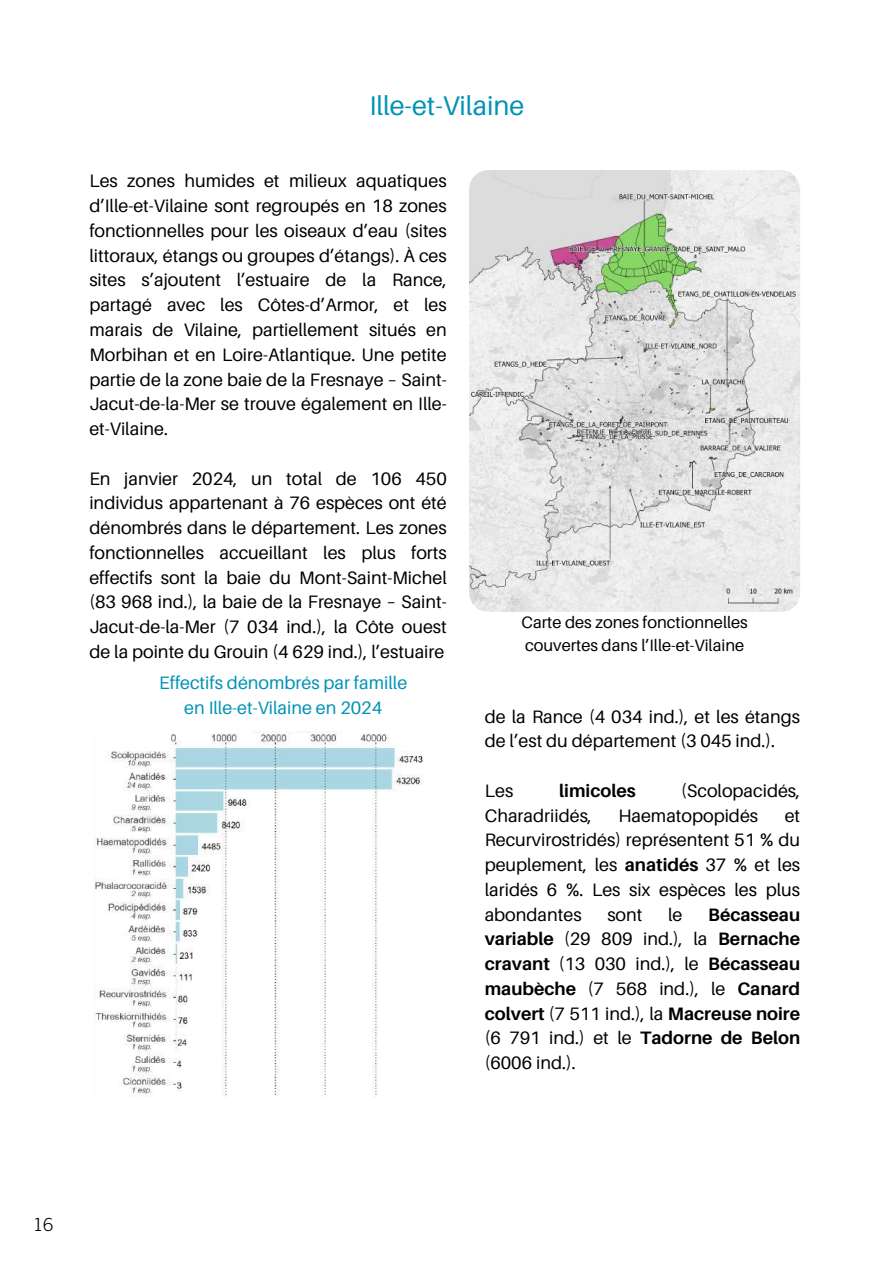
<style>
.page{position:relative;width:894px;height:1264px;background:#fff}
.page>*{position:absolute;margin:0;border:0;box-sizing:border-box;transform-origin:0 0}
.t1{font:27px "Aileron";color:#0292b7}
.t2{font:18px/24.8px "Aileron";color:#000;text-align:justify}
.t3{font:700 18px/24.8px "Aileron";color:#000;text-align:justify}
.t4{font:18px/24.8px "Aileron";color:#0292b7;text-align:center}
.t5{font:300 18px "Trade Gothic";color:#000}
.t6{font:16.5px/22.5px "Aileron";color:#000}
.s1{font-weight:700}
.s2{font-weight:400}
</style>
<div class="page">
<img style="left:469px;top:170px;width:331px;height:442px">
<img style="left:95px;top:731px;width:328px;height:366px">
<h1 class="t1" style="left:369px;top:89px;width:156px">Ille-et-Vilaine</h1>
<p class="t2" style="left:89px;top:168px;width:359px">Les zones humides et milieux aquatiques d’Ille-et-Vilaine sont regroupés en 18 zones fonctionnelles pour les oiseaux d’eau (sites littoraux, étangs ou groupes d’étangs). À ces sites s’ajoutent l’estuaire de la Rance, partagé avec les Côtes-d’Armor, et les marais de Vilaine, partiellement situés en Morbihan et en Loire-Atlantique. Une petite partie de la zone baie de la Fresnaye – Saint-Jacut-de-la-Mer se trouve également en Ille&shy;et-Vilaine.</p>
<p class="t2" style="left:89px;top:465px;width:359px">En janvier 2024, un total de 106 450 individus appartenant à 76 espèces ont été dénombrés dans le département. Les zones fonctionnelles accueillant les plus forts effectifs sont la baie du Mont-Saint-Michel (83 968 ind.), la baie de la Fresnaye – Saint-Jacut-de-la-Mer (7 034 ind.), la Côte ouest de la pointe du Grouin (4 629 ind.), l’estuaire</p>
<p class="t4" style="left:159px;top:670px;width:249px">Effectifs dénombrés par famille en Ille-et-Vilaine en 2024</p>
<p class="t6" style="left:521px;top:610px;width:228px">Carte des zones fonctionnelles couvertes dans l’Ille-et-Vilaine</p>
<p class="t2" style="left:484px;top:703px;width:317px">de la Rance (4 034 ind.), et les étangs de l’est du département (3 045 ind.).</p>
<p class="t2" style="left:484px;top:777px;width:30px">Les</p>
<p class="t3" style="left:559px;top:777px;width:78px">limicoles</p>
<p class="t2" style="left:681px;top:777px;width:120px">(Scolopacidés,</p>
<p class="t2" style="left:484px;top:802px;width:109px">Charadriidés,</p>
<p class="t2" style="left:618px;top:802px;width:141px">Haematopopidés</p>
<p class="t2" style="left:484px;top:802px;width:317px;text-indent:300px">et Recurvirostridés) représentent 51 % du peuplement, les <span class="s1">anatidés</span> 37 % et les laridés 6 %. Les six espèces les plus abondantes</p>
<p class="t2" style="left:607px;top:901px;width:37px">sont</p>
<p class="t2" style="left:668px;top:901px;width:16px">le</p>
<p class="t3" style="left:484px;top:901px;width:317px;text-indent:223px">Bécasseau variable <span class="s2">(29 809 ind.), la</span> Bernache cravant <span class="s2">(13 030 ind.), le</span> Bécasseau maubèche <span class="s2">(7 568 ind.), le</span> Canard colvert <span class="s2">(7 511 ind.), la</span> Macreuse noire <span class="s2">(6 791 ind.) et le</span> Tadorne de Belon <span class="s2">(6006 ind.).</span></p>
<p class="t5" style="left:33px;top:1213px;width:22px">16</p>
</div>
